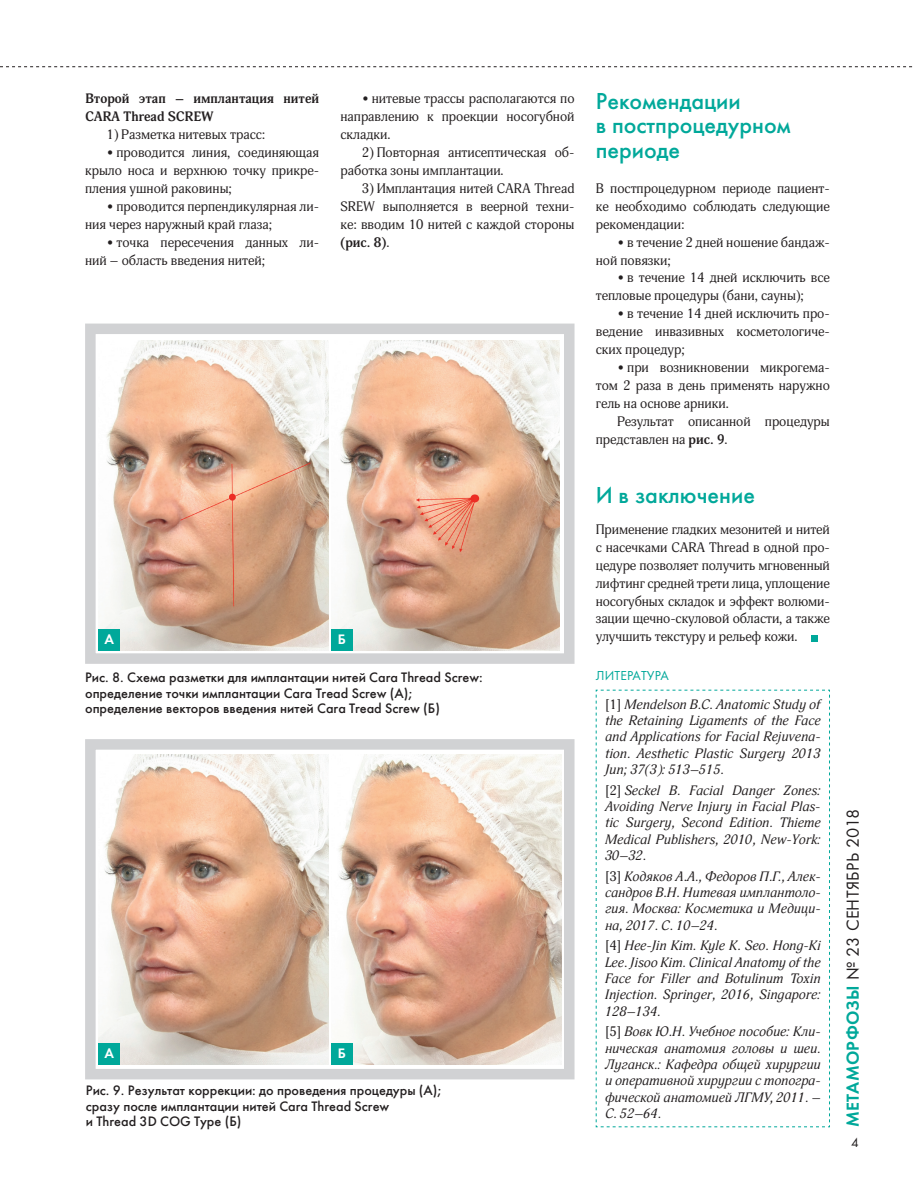
<style>
.page{position:relative;width:915px;height:1191px;background:#fff}
.page>*{position:absolute;margin:0;border:0;box-sizing:border-box;transform-origin:0 0}
.t1{font:500 24px/24px "Futura";color:#00a89a}
.t2{font:18px "Futura";letter-spacing:.01em;color:#231f20}
.t3{font:500 14.25px/15.8px "Futura";color:#231f20}
.t4{font:14.25px "Futura Demi";color:#fff}
.t5{font:13.5px/18px "Adonis";color:#231f20;text-align:justify}
.t6{font:italic 13.5px/16.4px "Adonis";color:#231f20;text-align:justify}
.t7{font:700 13.5px/18px "Adonis";color:#231f20}
.t8{font:13.5px "Futura";letter-spacing:.01em;color:#00a89a}
.t9{font:13.5px "Futura";color:#231f20}
.s1{font-weight:700}
.s2{font-style:normal}
.s3{font-family:"Futura Demi";color:#00a89a}
</style>
<div class="page">
<div style="left:810px;top:635px;width:7px;height:6px;background:#00a89a"></div>
<div style="left:85px;top:323px;width:489px;height:341px;border:10px solid #d1d2d4"></div>
<img style="left:102px;top:341px;width:226px;height:309px">
<div style="left:99px;top:629px;width:21px;height:21px;background:#00a89a"></div>
<img style="left:335px;top:341px;width:224px;height:309px">
<div style="left:331px;top:629px;width:21px;height:21px;background:#00a89a"></div>
<div style="left:85px;top:739px;width:489px;height:340px;border:10px solid #d1d2d4"></div>
<img style="left:99px;top:754px;width:229px;height:310px">
<div style="left:99px;top:1043px;width:21px;height:21px;background:#00a89a"></div>
<img style="left:339px;top:754px;width:222px;height:310px">
<div style="left:331px;top:1043px;width:21px;height:21px;background:#00a89a"></div>
<svg style="left:595px;top:689px;width:235px;height:438px"></svg>
<svg style="left:0;top:66px;width:913px;height:1px"></svg>
<p class="t7" style="left:85px;top:90px;width:235px">Второй этап – имплантация нитей<br>CARA Thread SCREW</p>
<p class="t5" style="left:106px;top:125px;width:160px">1) Разметка нитевых трасс:</p>
<p class="t5" style="left:85px;top:143px;width:235px;text-indent:21px">• проводится линия, соединяющая крыло носа и верхнюю точку прикре&shy;пления ушной раковины;</p>
<p class="t5" style="left:85px;top:197px;width:235px;text-indent:21px">• проводится перпендикулярная ли&shy;ния через наружный край глаза;</p>
<p class="t5" style="left:85px;top:233px;width:235px;text-indent:21px">• точка пересечения данных ли&shy;ний – область введения нитей;</p>
<p class="t5" style="left:340px;top:90px;width:235px;text-indent:21px">• нитевые трассы располагаются по направлению к проекции носогубной складки.</p>
<p class="t5" style="left:340px;top:143px;width:235px;text-indent:21px">2) Повторная антисептическая об&shy;работка зоны имплантации.</p>
<p class="t5" style="left:340px;top:179px;width:235px;text-indent:21px">3) Имплантация нитей CARA Thread SREW выполняется в веерной техни&shy;ке: вводим 10 нитей с каждой стороны <span class="s1">(рис. 8)</span>.</p>
<p class="t4" style="left:104px;top:630px;width:11px">А</p>
<p class="t4" style="left:338px;top:630px;width:10px">Б</p>
<p class="t3" style="left:85px;top:669px;width:399px">Рис. 8. Схема разметки для имплантации нитей Cara Thread Screw: определение точки имплантации Cara Tread Screw (А); определение векторов введения нитей Cara Tread Screw (Б)</p>
<p class="t4" style="left:104px;top:1044px;width:11px">А</p>
<p class="t4" style="left:338px;top:1044px;width:10px">Б</p>
<p class="t3" style="left:86px;top:1082px;width:358px">Рис. 9. Результат коррекции: до проведения процедуры (А); сразу после имплантации нитей Cara Thread Screw<br>и Thread 3D COG Type (Б)</p>
<h1 class="t1" style="left:595px;top:90px;width:196px">Рекомендации<br>в постпроцедурном периоде</h1>
<p class="t5" style="left:595px;top:179px;width:235px">В постпроцедурном периоде пациент&shy;ке необходимо соблюдать следующие рекомендации:</p>
<p class="t5" style="left:595px;top:233px;width:235px;text-indent:21px">• в течение 2 дней ношение бандаж&shy;ной повязки;</p>
<p class="t5" style="left:595px;top:269px;width:235px;text-indent:21px">• в течение 14 дней исключить все тепловые процедуры (бани, сауны);</p>
<p class="t5" style="left:595px;top:305px;width:235px;text-indent:21px">• в течение 14 дней исключить про&shy;ведение инвазивных косметологиче&shy;ских процедур;</p>
<p class="t5" style="left:595px;top:359px;width:235px;text-indent:21px">• при возникновении микрогема&shy;том 2 раза в день применять наружно гель на основе арники.</p>
<p class="t5" style="left:595px;top:412px;width:235px;text-indent:21px">Результат описанной процедуры представлен на <span class="s1">рис. 9</span>.</p>
<h1 class="t1" style="left:595px;top:483px;width:161px">И в заключение</h1>
<p class="t5" style="left:595px;top:520px;width:235px">Применение гладких мезонитей и нитей с насечками CARA Thread в одной про&shy;цедуре позволяет получить мгновенный лифтинг средней трети лица, уплощение носогубных складок и эффект волюми&shy;зации щечно-скуловой области, а также улучшить текстуру и рельеф кожи.</p>
<p class="t8" style="left:595px;top:668px;width:74px">ЛИТЕРАТУРА</p>
<p class="t6" style="left:605px;top:696px;width:217px"><span class="s2">[1]</span> Mendelson B.C. Anatomic Study of the Retaining Ligaments of the Face and Applications for Facial Rejuvena&shy;tion. Aesthetic Plastic Surgery 2013<br>Jun; 37(3): 513–515.</p>
<p class="t6" style="left:605px;top:782px;width:217px"><span class="s2">[2]</span> Seckel B. Facial Danger Zones:<br>Avoiding Nerve Injury in Facial Plas&shy;tic Surgery, Second Edition. Thieme Medical Publishers, 2010, New-York:<br>30–32.</p>
<p class="t6" style="left:605px;top:868px;width:217px"><span class="s2">[3]</span> Кодяков А.А., Федоров П.Г., Алек&shy;сандров В.Н. Нитевая имплантоло&shy;гия. Москва: Косметика и Медици&shy;на, 2017. С. 10–24.</p>
<p class="t6" style="left:605px;top:938px;width:217px"><span class="s2">[4]</span> Hee-Jin Kim. Kyle K. Seo. Hong-Ki Lee. Jisoo Kim. Clinical Anatomy of the Face for Filler and Botulinum Toxin Injection. Springer, 2016, Singapore:<br>128–134.</p>
<p class="t6" style="left:605px;top:1023px;width:217px"><span class="s2">[5]</span> Вовк Ю.Н. Учебное пособие: Кли&shy;ническая анатомия головы и шеи.<br>Луганск.: Кафедра общей хирургии и оперативной хирургии с топогра&shy;фической анатомией ЛГМУ, 2011. – С. 52–64.</p>
<h2 class="t2" style="left:841px;top:1127px;width:320px;rotate:-90deg"><span class="s3">МЕТАМОРФОЗЫ</span> № 23 СЕНТЯБРЬ 2018</h2>
<p class="t9" style="left:850px;top:1134px;width:9px">4</p>
</div>
